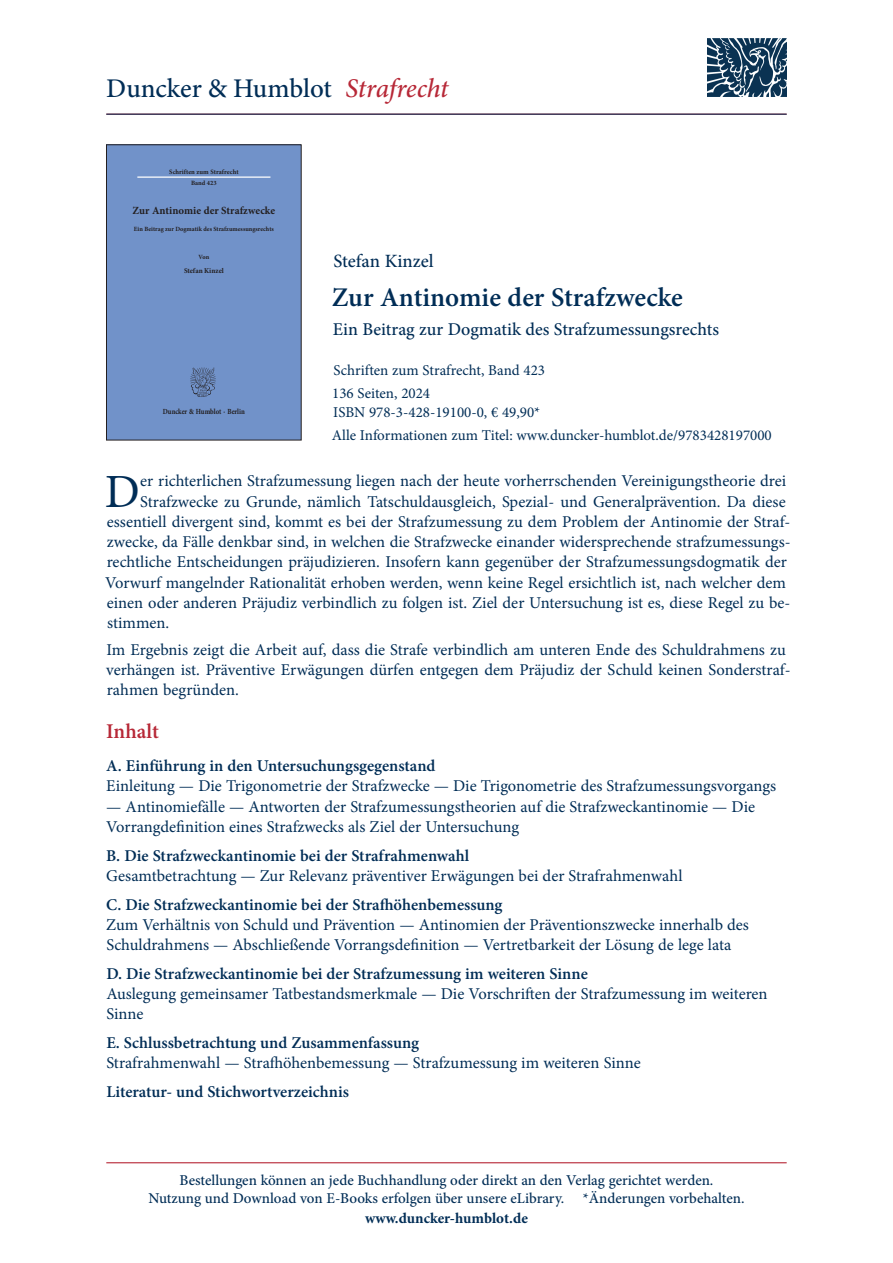
<style>
.page{position:relative;width:893px;height:1263px;background:#fff}
.page>*{position:absolute;margin:0;border:0;box-sizing:border-box;transform-origin:0 0}
.t1{font:47.7px "Minion Pro";color:#002d56}
.t2{font:600 27px "Minion Pro";color:#002d56}
.t3{font:500 27px "Minion Pro";letter-spacing:-.005em;color:#002d56}
.t4{font:600 21px "Minion Pro";color:#b72837}
.t5{font:500 18.75px "Minion Pro";color:#002d56}
.t6{font:500 18px "Minion Pro";color:#002d56}
.t7{font:16.5px/20.2px "Minion Pro";color:#002d56}
.t8{font:600 16.5px "Minion Pro";color:#002d56}
.t9{font:500 15px/18px "Minion Pro";color:#002d56;text-align:center}
.t10{font:15px/23px "Minion Pro";color:#002d56}
.t11{font:700 15px "Minion Pro";color:#002d56}
.t12{font:700 10.95px "Minion Pro";letter-spacing:.005em;color:#231f20}
.t13{font:700 7.8px "Minion Pro";letter-spacing:-.005em;color:#231f20;scale:.86 1}
.t14{font:700 7.35px "Minion Pro";letter-spacing:-.005em;color:#231f20}
.t15{font:700 6.75px "Minion Pro";letter-spacing:.01em;color:#231f20}
.t16{font:700 6.45px "Minion Pro";letter-spacing:.005em;color:#231f20}
.s1{font-style:italic;color:#b72837}
</style>
<div class="page">
<hr style="left:106px;top:1162px;width:681px;height:1px;background:#b72837">
<div style="left:106px;top:145px;width:195px;height:295px;background:#7192c9"></div>
<hr style="left:137px;top:176px;width:133px;height:2px;background:#fff">
<img style="left:190px;top:367px;width:26px;height:30px">
<div style="left:106px;top:145px;width:195px;height:295px;border:1px solid #231f20"></div>
<img style="left:707px;top:38px;width:79px;height:59px">
<hr style="left:106px;top:114px;width:681px;height:1px;background:#002d56">
<h2 class="t3" style="left:106px;top:70px;width:344px">Duncker &amp; Humblot <span class="s1">Strafrecht</span></h2>
<p class="t15" style="left:169px;top:167px;width:71px">Schriften zum Strafrecht</p>
<p class="t16" style="left:191px;top:178px;width:27px">Band 423</p>
<p class="t12" style="left:133px;top:203px;width:144px">Zur Antinomie der Strafzwecke</p>
<p class="t16" style="left:134px;top:225px;width:141px">Ein Beitrag zur Dogmatik des Strafzumessungsrechts</p>
<p class="t16" style="left:199px;top:253px;width:12px">Von</p>
<p class="t14" style="left:184px;top:266px;width:41px">Stefan Kinzel</p>
<p class="t13" style="left:163px;top:406px;width:97px">Duncker &amp; Humblot · Berlin</p>
<p class="t5" style="left:333px;top:249px;width:102px">Stefan Kinzel</p>
<h2 class="t2" style="left:332px;top:279px;width:352px">Zur Antinomie der Strafzwecke</h2>
<p class="t6" style="left:333px;top:318px;width:388px">Ein Beitrag zur Dogmatik des Strafzumessungsrechts</p>
<p class="t10" style="left:332px;top:359px;width:214px">Schriften zum Strafrecht, Band 423<br>136 Seiten, 2024</p>
<p class="t10" style="left:332px;top:401px;width:442px">ISBN 978-3-428-19100-0, € 49,90*<br>Alle Informationen zum Titel: www.duncker-humblot.de/9783428197000</p>
<h1 class="t1" style="left:105px;top:459px;width:37px">D</h1>
<p class="t7" style="left:140px;top:471px;width:647px">er richterlichen Strafzumessung liegen nach der heute vorherrschenden Vereinigungstheorie drei</p>
<p class="t7" style="left:140px;top:491px;width:647px">Strafzwecke zu Grunde, nämlich Tatschuldausgleich, Spezial- und Generalprävention. Da diese</p>
<p class="t7" style="left:107px;top:511px;width:685px">essentiell divergent sind, kommt es bei der Strafzumessung zu dem Problem der Antinomie der Straf-</p>
<p class="t7" style="left:107px;top:532px;width:685px">zwecke, da Fälle denkbar sind, in welchen die Strafzwecke einander widersprechende strafzumessungs-</p>
<p class="t7" style="left:107px;top:552px;width:682px">rechtliche Entscheidungen präjudizieren. Insofern kann gegenüber der Strafzumessungsdogmatik der</p>
<p class="t7" style="left:105px;top:572px;width:682px">Vorwurf mangelnder Rationalität erhoben werden, wenn keine Regel ersichtlich ist, nach welcher dem</p>
<p class="t7" style="left:107px;top:592px;width:685px">einen oder anderen Präjudiz verbindlich zu folgen ist. Ziel der Untersuchung ist es, diese Regel zu be-</p>
<p class="t7" style="left:107px;top:613px;width:64px">stimmen.</p>
<p class="t7" style="left:106px;top:639px;width:686px">Im Ergebnis zeigt die Arbeit auf, dass die Strafe verbindlich am unteren Ende des Schuldrahmens zu verhängen ist. Präventive Erwägungen dürfen entgegen dem Präjudiz der Schuld keinen Sonderstraf&shy;rahmen begründen.</p>
<p class="t4" style="left:106px;top:717px;width:54px">Inhalt</p>
<p class="t8" style="left:106px;top:754px;width:331px">A. Einführung in den Untersuchungsgegenstand</p>
<p class="t7" style="left:106px;top:776px;width:671px">Einleitung — Die Trigonometrie der Strafzwecke — Die Trigonometrie des Strafzumessungsvorgangs</p>
<p class="t7" style="left:106px;top:796px;width:650px">— Antinomiefälle — Antworten der Strafzumessungstheorien auf die Strafzweckantinomie — Die<br>Vorrangdefinition eines Strafzwecks als Ziel der Untersuchung</p>
<p class="t8" style="left:106px;top:844px;width:365px">B. Die Strafzweckantinomie bei der Strafrahmenwahl</p>
<p class="t7" style="left:106px;top:866px;width:578px">Gesamtbetrachtung — Zur Relevanz präventiver Erwägungen bei der Strafrahmenwahl</p>
<p class="t8" style="left:106px;top:893px;width:398px">C. Die Strafzweckantinomie bei der Strafhöhenbemessung</p>
<p class="t7" style="left:106px;top:915px;width:644px">Zum Verhältnis von Schuld und Prävention — Antinomien der Präventionszwecke innerhalb des<br>Schuldrahmens — Abschließende Vorrangsdefinition — Vertretbarkeit der Lösung de lege lata</p>
<p class="t8" style="left:106px;top:962px;width:483px">D. Die Strafzweckantinomie bei der Strafzumessung im weiteren Sinne</p>
<p class="t7" style="left:106px;top:984px;width:663px">Auslegung gemeinsamer Tatbestandsmerkmale — Die Vorschriften der Strafzumessung im weiteren<br>Sinne</p>
<p class="t8" style="left:106px;top:1031px;width:314px">E. Schlussbetrachtung und Zusammenfassung</p>
<p class="t7" style="left:106px;top:1053px;width:536px">Strafrahmenwahl — Strafhöhenbemessung — Strafzumessung im weiteren Sinne</p>
<p class="t8" style="left:106px;top:1080px;width:244px">Literatur- und Stichwortverzeichnis</p>
<p class="t9" style="left:148px;top:1171px;width:598px">Bestellungen können an jede Buchhandlung oder direkt an den Verlag gerichtet werden.<br>Nutzung und Download von E-Books erfolgen über unsere eLibrary. *Änderungen vorbehalten.</p>
<p class="t11" style="left:365px;top:1207px;width:164px">www.duncker-humblot.de</p>
</div>
